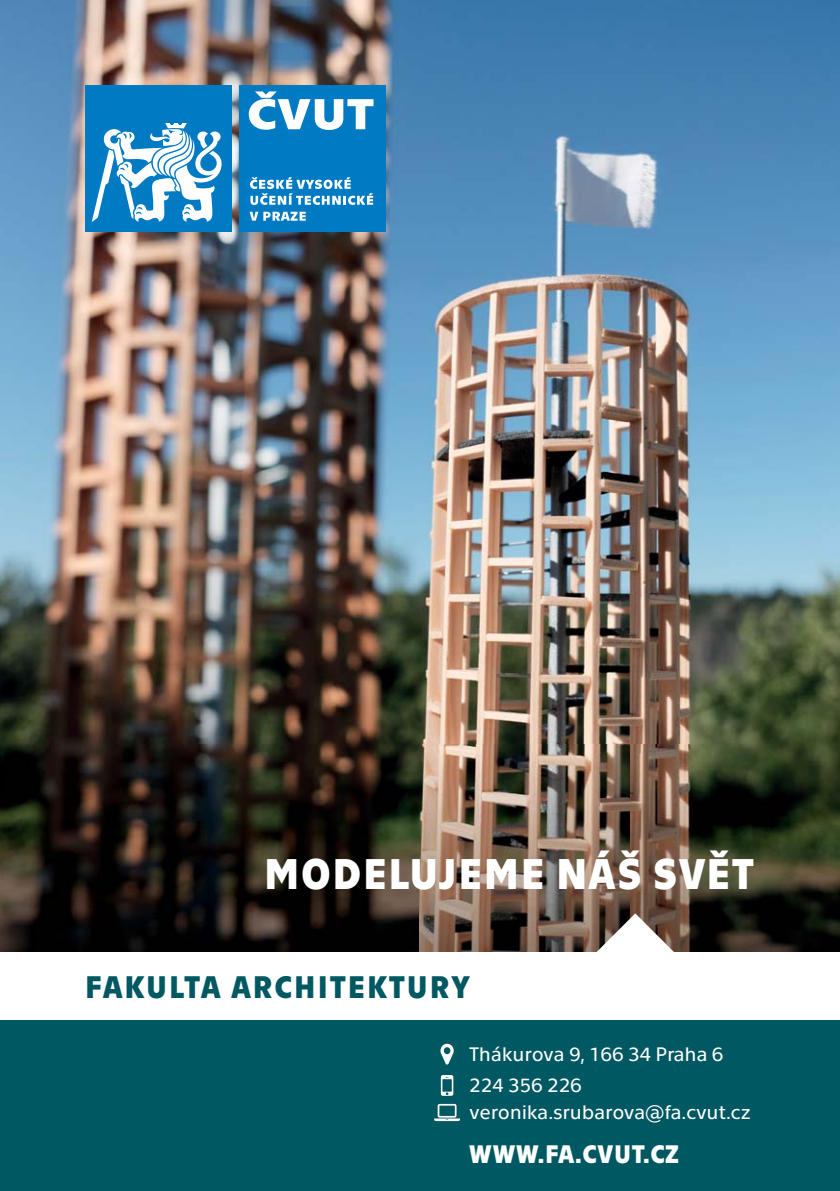
<style>
.page{position:relative;width:840px;height:1191px;background:#fff}
.page>*{position:absolute;margin:0;border:0;box-sizing:border-box;transform-origin:0 0}
.t1{font:700 44px "Technika";letter-spacing:.04em;color:#fff;scale:.89 1}
.t2{font:700 32px "Technika";letter-spacing:.065em;color:#005862;scale:.89 1}
.t3{font:700 26px "Technika";letter-spacing:.03em;color:#fff;scale:.89 1}
.t4{font:20px "Technika";letter-spacing:-.01em;color:#fff}
</style>
<div class="page">
<img style="left:0;top:0;width:839px;height:952px">
<svg style="left:552px;top:913px;width:165px;height:39px"></svg>
<div style="left:0;top:1020px;width:839px;height:171px;background:#005862"></div>
<svg style="left:434px;top:1104px;width:25px;height:17px"></svg>
<svg style="left:440px;top:1075px;width:13px;height:20px"></svg>
<svg style="left:440px;top:1043px;width:13px;height:21px"></svg>
<div style="left:239px;top:85px;width:146px;height:146px;background:#007ac2"></div>
<svg style="left:248px;top:91px;width:125px;height:39px"></svg>
<div style="left:85px;top:85px;width:146px;height:146px;background:#007ac2"></div>
<svg style="left:92px;top:123px;width:129px;height:99px"></svg>
<svg style="left:250px;top:177px;width:123px;height:28px"></svg>
<svg style="left:249px;top:212px;width:56px;height:9px"></svg>
<h1 class="t1" style="left:264px;top:858px;width:552px">MODELUJEME NÁŠ SVĚT</h1>
<h2 class="t2" style="left:85px;top:975px;width:434px">FAKULTA ARCHITEKTURY</h2>
<p class="t4" style="left:469px;top:1046px;width:256px">Thákurova 9, 166 34 Praha 6</p>
<p class="t4" style="left:469px;top:1078px;width:114px">224 356 226</p>
<p class="t4" style="left:469px;top:1105px;width:283px">veronika.srubarova@fa.cvut.cz</p>
<h3 class="t3" style="left:469px;top:1144px;width:237px">WWW.FA.CVUT.CZ</h3>
</div>
